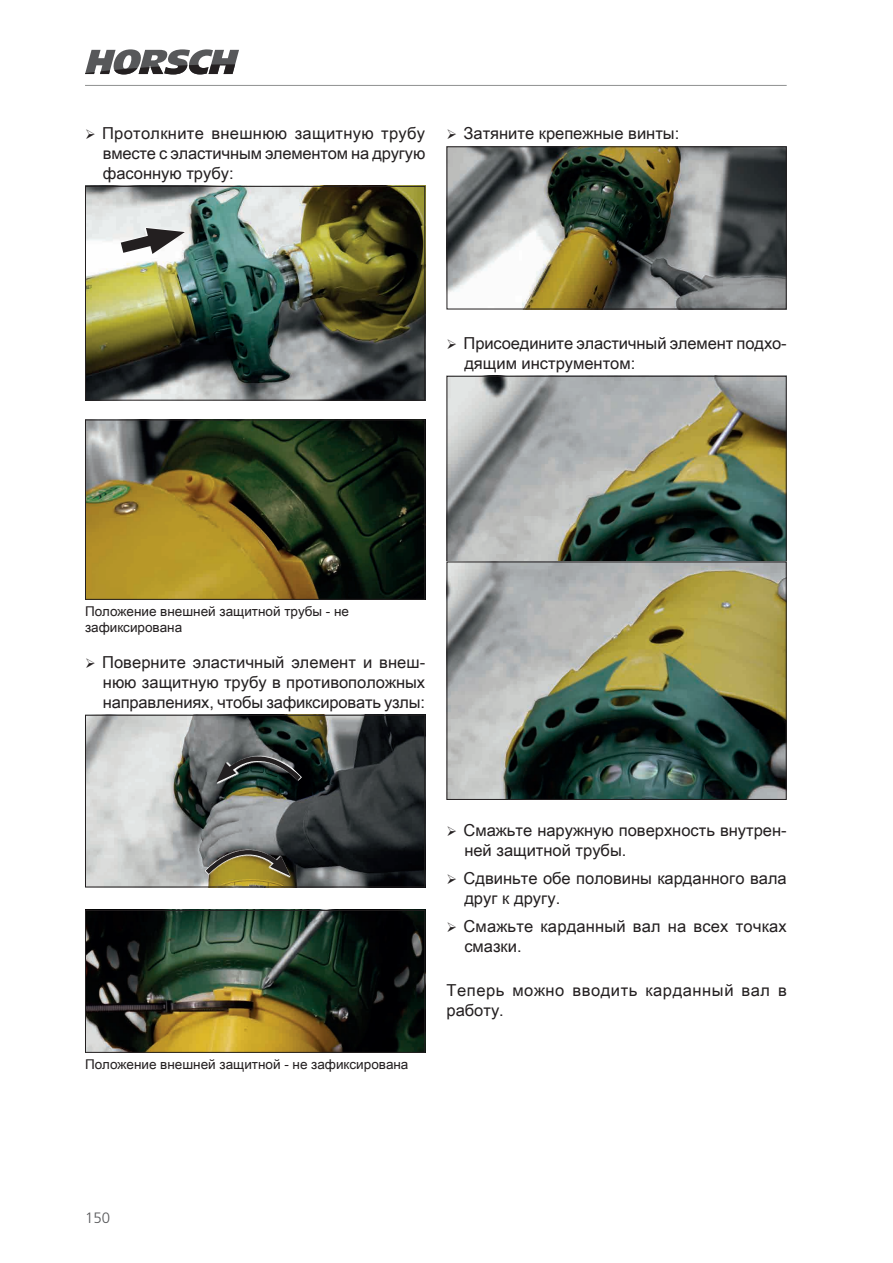
<style>
.page{position:relative;width:893px;height:1263px;background:#fff}
.page>*{position:absolute;margin:0;border:0;box-sizing:border-box;transform-origin:0 0}
.text{font:16.5px/19.8px "Arial Unicode MS";color:#231f20}
.text-2{font:16.5px/19.8px "Arial Unicode MS";letter-spacing:.035em;color:#231f20}
.t1{font:300 15px "Frutiger LT Pro";color:#57585a}
.bild{font:13.5px/16.2px "Arial Unicode MS";color:#231f20}
</style>
<div class="page">
<img style="left:87px;top:188px;width:336px;height:211px">
<div style="left:85px;top:186px;width:340px;height:215px;border:1px solid #231f20"></div>
<svg style="left:109px;top:218px;width:80px;height:44px"></svg>
<img style="left:87px;top:421px;width:336px;height:177px">
<div style="left:85px;top:419px;width:340px;height:181px;border:1px solid #231f20"></div>
<img style="left:87px;top:717px;width:336px;height:168px">
<div style="left:85px;top:715px;width:340px;height:172px;border:1px solid #231f20"></div>
<svg style="left:201px;top:731px;width:105px;height:179px;background:#75776b"></svg>
<img style="left:87px;top:912px;width:336px;height:139px">
<div style="left:85px;top:910px;width:340px;height:143px;border:1px solid #231f20"></div>
<img style="left:448px;top:148px;width:337px;height:159px">
<div style="left:446px;top:146px;width:341px;height:163px;border:1px solid #231f20"></div>
<img style="left:448px;top:378px;width:337px;height:420px">
<div style="left:446px;top:376px;width:341px;height:186px;border:1px solid #231f20"></div>
<div style="left:446px;top:561px;width:341px;height:239px;border:1px solid #231f20"></div>
<svg style="left:85px;top:49px;width:154px;height:25px"></svg>
<hr style="left:85px;top:85px;width:702px;height:1px;background:#8f9191">
<p class="text" style="left:102px;top:123px;width:325px;text-align:justify">Протолкните внешнюю защитную трубу вместе с эластичным элементом на другую фасонную трубу:</p>
<p class="text" style="left:463px;top:123px;width:217px">Затяните крепежные винты:</p>
<p class="text" style="left:463px;top:333px;width:325px">Присоедините эластичный элемент подхо&shy;дящим инструментом:</p>
<p class="bild" style="left:85px;top:603px;width:266px">Положение внешней защитной трубы - не зафиксирована</p>
<p class="text" style="left:102px;top:652px;width:325px;text-align:justify">Поверните эластичный элемент и внеш&shy;нюю защитную трубу в противоположных направлениях, чтобы зафиксировать узлы:</p>
<p class="bild" style="left:85px;top:1056px;width:325px">Положение внешней защитной - не зафиксирована</p>
<p class="text" style="left:463px;top:820px;width:325px">Смажьте наружную поверхность внутрен&shy;ней защитной трубы.</p>
<p class="text" style="left:463px;top:868px;width:325px">Сдвиньте обе половины карданного вала друг к другу.</p>
<p class="text" style="left:463px;top:916px;width:325px">Смажьте карданный вал на всех точках смазки.</p>
<p class="text-2" style="left:446px;top:980px;width:342px">Теперь можно вводить карданный вал в работу.</p>
<p class="t1" style="left:85px;top:1209px;width:27px">150</p>
</div>
